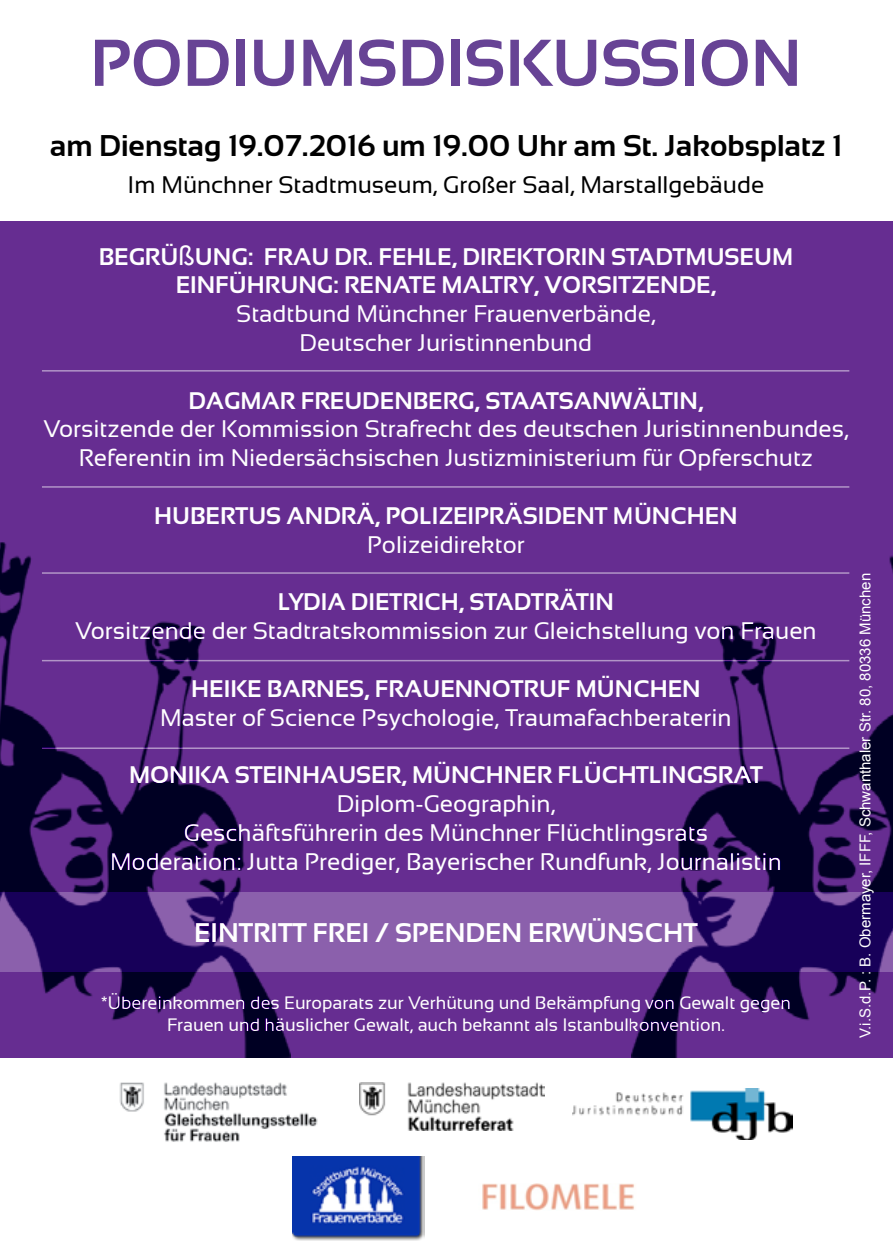
<style>
.page{position:relative;width:893px;height:1259px;background:#fff}
.page>*{position:absolute;margin:0;border:0;box-sizing:border-box;transform-origin:0 0}
.t1{font:700 66px "Sansation";color:#674395}
.t2{font:700 30px "Sansation";color:#000}
.t3{font:700 27px "Sansation";color:#fff}
.t4{font:27px "Arial";color:#fff}
.t5{font:24px/28.8px "Sansation";color:#fff;text-align:center}
.t6{font:700 24px/28.8px "Sansation";color:#fff;text-align:center}
.t7{font:24px "Sansation";color:#000}
.t8{font:18px/21.6px "Sansation";color:#fff;text-align:center}
.t9{font:15px "Arial";color:#fff}
</style>
<div class="page">
<div style="left:0;top:221px;width:893px;height:836px;background:#662d91"></div>
<div style="left:0;top:892px;width:893px;height:79px;background:#8b60ac"></div>
<img style="left:573px;top:1088px;width:220px;height:51px">
<img style="left:482px;top:1183px;width:153px;height:27px">
<img style="left:119px;top:1082px;width:199px;height:60px">
<img style="left:359px;top:1083px;width:185px;height:48px">
<img style="left:292px;top:1156px;width:132px;height:84px">
<hr style="left:42px;top:486px;width:807px;height:2px;background:#fff">
<hr style="left:42px;top:370px;width:807px;height:1px;background:#fff">
<hr style="left:42px;top:572px;width:807px;height:2px;background:#fff">
<hr style="left:42px;top:660px;width:807px;height:1px;background:#fff">
<hr style="left:42px;top:747px;width:807px;height:2px;background:#fff">
<img style="left:0;top:486px;width:290px;height:571px">
<img style="left:631px;top:486px;width:262px;height:571px">
<h1 class="t1" style="left:90px;top:26px;width:713px">PODIUMSDISKUSSION</h1>
<p class="t2" style="left:50px;top:129px;width:794px">AM DIENSTAG 19.07.2016 UM 19.00 UHR AM ST. JAKOBSPLATZ 1</p>
<p class="t7" style="left:128px;top:171px;width:638px">Im Münchner Stadtmuseum, Großer Saal, Marstallgebäude</p>
<p class="t6" style="left:99px;top:242px;width:692px">BEGRÜ UNG: FRAU DR. FEHLE, DIREKTORIN STADTMUSEUM<br>EINFÜHRUNG: RENATE MALTRY, VORSITZENDE,</p>
<p class="t5" style="left:236px;top:299px;width:421px">Stadtbund Münchner Frauenverbände,<br>Deutscher Juristinnenbund</p>
<p class="t4" style="left:178px;top:237px;width:18px">ß</p>
<p class="t6" style="left:188px;top:386px;width:37px">DAGMA</p>
<p class="t6" style="left:280px;top:386px;width:425px">R FREUDENBERG, STAATSANWÄLTIN,</p>
<p class="t5" style="left:43px;top:415px;width:807px">Vorsitzende der Kommission Strafrecht des deutschen Juristinnenbundes,<br>Referentin im Niedersächsischen Justizministerium für Opferschutz</p>
<p class="t6" style="left:154px;top:501px;width:585px">HUBERTUS ANDRÄ, POLIZEIPRÄSIDENT MÜNCHEN</p>
<p class="t5" style="left:367px;top:530px;width:159px">Polizeidirektor</p>
<p class="t6" style="left:278px;top:587px;width:337px">LYDIA DIETRICH, STADTRÄTIN</p>
<p class="t5" style="left:75px;top:616px;width:743px">Vorsitzende der Stadtratskommission zur Gleichstellung von Frauen</p>
<p class="t6" style="left:191px;top:674px;width:511px">HEIKE BARNES, FRAUENNOTRUF MÜNCHEN</p>
<p class="t5" style="left:160px;top:703px;width:573px">Master of Science Psychologie, Traumafachberaterin</p>
<p class="t6" style="left:129px;top:760px;width:635px">MONIKA STEINHAUSER, MÜNCHNER FLÜCHTLINGSRAT</p>
<p class="t5" style="left:110px;top:789px;width:673px">Diplom-Geographin,<br>Geschäftsführerin des Münchner Flüchtlingsrats<br>Moderation: Jutta Prediger, Bayerischer Rundfunk, Journalistin</p>
<p class="t3" style="left:194px;top:917px;width:505px">EINTRITT FREI / SPENDEN ERWÜNSCHT</p>
<p class="t8" style="left:101px;top:992px;width:692px">*Übereinkommen des Europarats zur Verhütung und Bekämpfung von Gewalt gegen<br>Frauen und häuslicher Gewalt, auch bekannt als Istanbulkonvention.</p>
<p class="t9" style="left:855px;top:1038px;width:467px;rotate:-90deg">V.i.S.d.P. : B. Obermayer, IFFF, Schwanthaler Str. 80, 80336 München</p>
</div>
